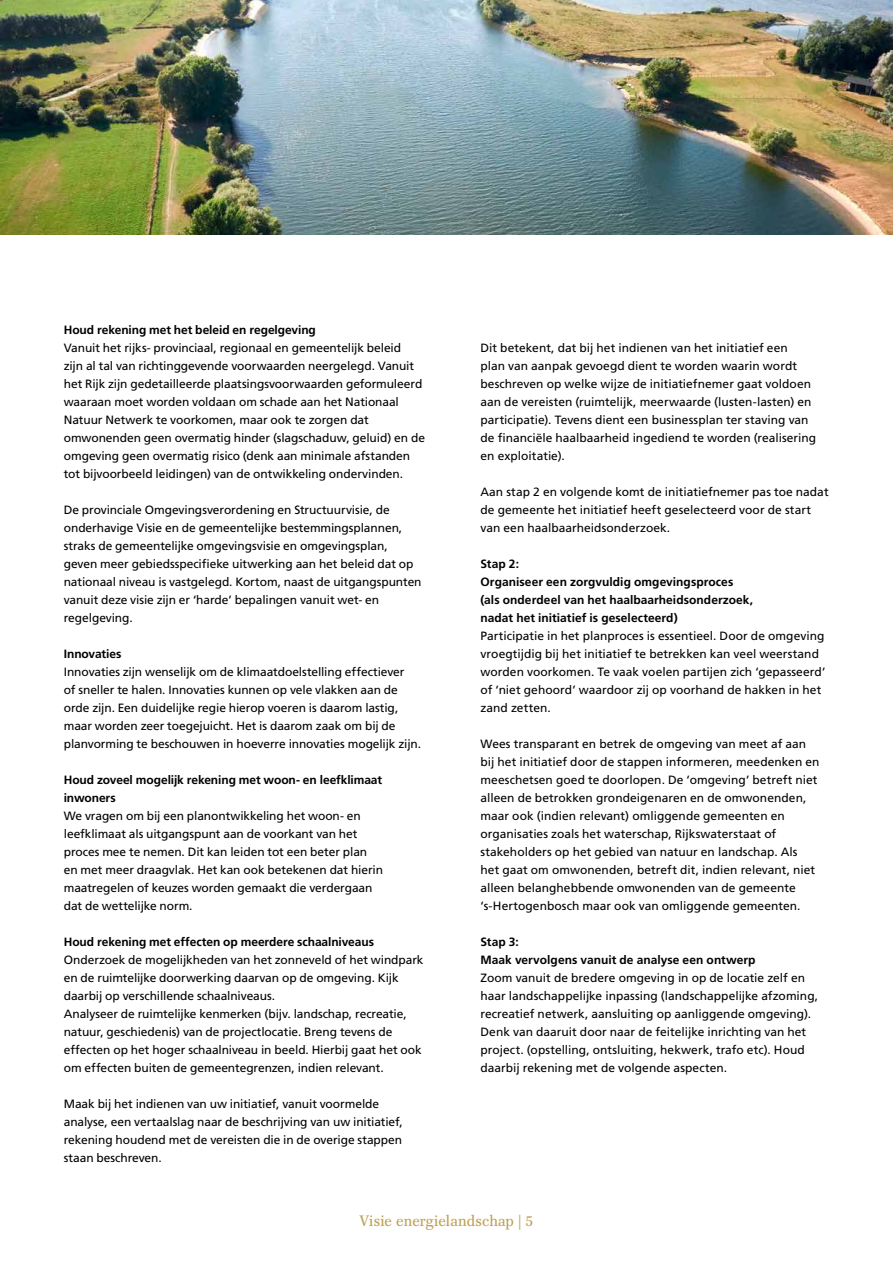
<style>
.page{position:relative;width:893px;height:1263px;background:#fff}
.page>*{position:absolute;margin:0;border:0;box-sizing:border-box;transform-origin:0 0}
.t1{font:15px "Franklin Antiqua BQ";letter-spacing:.005em;color:#be9f56}
.t2{font:12px/18px "Frutiger LT Std";letter-spacing:-.005em;color:#000}
.t3{font:700 12px/18px "Frutiger LT Std";color:#000}
</style>
<div class="page">
<img style="left:0;top:0;width:893px;height:235px">
<p class="t3" style="left:64px;top:321px;width:254px">Houd rekening met het beleid en regelgeving</p>
<p class="t2" style="left:64px;top:339px;width:363px">Vanuit het rijks- provinciaal, regionaal en gemeentelijk beleid<br>zijn al tal van richtinggevende voorwaarden neergelegd. Vanuit het Rijk zijn gedetailleerde plaatsingsvoorwaarden geformuleerd waaraan moet worden voldaan om schade aan het Nationaal Natuur Netwerk te voorkomen, maar ook te zorgen dat omwonenden geen overmatig hinder (slagschaduw, geluid) en de omgeving geen overmatig risico (denk aan minimale afstanden tot bijvoorbeeld leidingen) van de ontwikkeling ondervinden.</p>
<p class="t2" style="left:64px;top:501px;width:359px">De provinciale Omgevingsverordening en Structuurvisie, de onderhavige Visie en de gemeentelijke bestemmingsplannen, straks de gemeentelijke omgevingsvisie en omgevingsplan, geven meer gebiedsspecifieke uitwerking aan het beleid dat op nationaal niveau is vastgelegd. Kortom, naast de uitgangspunten vanuit deze visie zijn er ‘harde’ bepalingen vanuit wet- en regelgeving.</p>
<p class="t3" style="left:64px;top:645px;width:59px">Innovaties</p>
<p class="t2" style="left:64px;top:663px;width:359px">Innovaties zijn wenselijk om de klimaatdoelstelling effectiever<br>of sneller te halen. Innovaties kunnen op vele vlakken aan de orde zijn. Een duidelijke regie hierop voeren is daarom lastig, maar worden zeer toegejuicht. Het is daarom zaak om bij de planvorming te beschouwen in hoeverre innovaties mogelijk zijn.</p>
<p class="t3" style="left:64px;top:771px;width:320px">Houd zoveel mogelijk rekening met woon- en leefklimaat inwoners</p>
<p class="t2" style="left:64px;top:807px;width:321px">We vragen om bij een planontwikkeling het woon- en leefklimaat als uitgangspunt aan de voorkant van het proces mee te nemen. Dit kan leiden tot een beter plan en met meer draagvlak. Het kan ook betekenen dat hierin maatregelen of keuzes worden gemaakt die verdergaan dat de wettelijke norm.</p>
<p class="t3" style="left:64px;top:933px;width:312px">Houd rekening met effecten op meerdere schaalniveaus</p>
<p class="t2" style="left:64px;top:951px;width:361px">Onderzoek de mogelijkheden van het zonneveld of het windpark en de ruimtelijke doorwerking daarvan op de omgeving. Kijk daarbij op verschillende schaalniveaus.<br>Analyseer de ruimtelijke kenmerken (bijv. landschap, recreatie, natuur, geschiedenis) van de projectlocatie. Breng tevens de effecten op het hoger schaalniveau in beeld. Hierbij gaat het ook om effecten buiten de gemeentegrenzen, indien relevant.</p>
<p class="t2" style="left:64px;top:1095px;width:340px">Maak bij het indienen van uw initiatief, vanuit voormelde analyse, een vertaalslag naar de beschrijving van uw initiatief, rekening houdend met de vereisten die in de overige stappen staan beschreven.</p>
<p class="t2" style="left:480px;top:339px;width:337px">Dit betekent, dat bij het indienen van het initiatief een<br>plan van aanpak gevoegd dient te worden waarin wordt beschreven op welke wijze de initiatiefnemer gaat voldoen aan de vereisten (ruimtelijk, meerwaarde (lusten-lasten) en participatie). Tevens dient een businessplan ter staving van de financiële haalbaarheid ingediend te worden (realisering en exploitatie).</p>
<p class="t2" style="left:480px;top:483px;width:350px">Aan stap 2 en volgende komt de initiatiefnemer pas toe nadat de gemeente het initiatief heeft geselecteerd voor de start van een haalbaarheidsonderzoek.</p>
<p class="t3" style="left:480px;top:555px;width:274px">Stap 2:<br>Organiseer een zorgvuldig omgevingsproces (als onderdeel van het haalbaarheidsonderzoek, nadat het initiatief is geselecteerd)</p>
<p class="t2" style="left:480px;top:627px;width:346px">Participatie in het planproces is essentieel. Door de omgeving vroegtijdig bij het initiatief te betrekken kan veel weerstand worden voorkomen. Te vaak voelen partijen zich ‘gepasseerd’ of ‘niet gehoord’ waardoor zij op voorhand de hakken in het zand zetten.</p>
<p class="t2" style="left:480px;top:735px;width:340px">Wees transparant en betrek de omgeving van meet af aan bij het initiatief door de stappen informeren, meedenken en meeschetsen goed te doorlopen. De ‘omgeving’ betreft niet alleen de betrokken grondeigenaren en de omwonenden, maar ook (indien relevant) omliggende gemeenten en organisaties zoals het waterschap, Rijkswaterstaat of stakeholders op het gebied van natuur en landschap. Als<br>het gaat om omwonenden, betreft dit, indien relevant, niet alleen belanghebbende omwonenden van de gemeente ‘s-Hertogenbosch maar ook van omliggende gemeenten.</p>
<p class="t3" style="left:480px;top:933px;width:277px">Stap 3:<br>Maak vervolgens vanuit de analyse een ontwerp</p>
<p class="t2" style="left:480px;top:969px;width:339px">Zoom vanuit de bredere omgeving in op de locatie zelf en haar landschappelijke inpassing (landschappelijke afzoming, recreatief netwerk, aansluiting op aanliggende omgeving).<br>Denk van daaruit door naar de feitelijke inrichting van het project. (opstelling, ontsluiting, hekwerk, trafo etc). Houd daarbij rekening met de volgende aspecten.</p>
<p class="t1" style="left:359px;top:1212px;width:175px">Visie energielandschap | 5</p>
</div>
